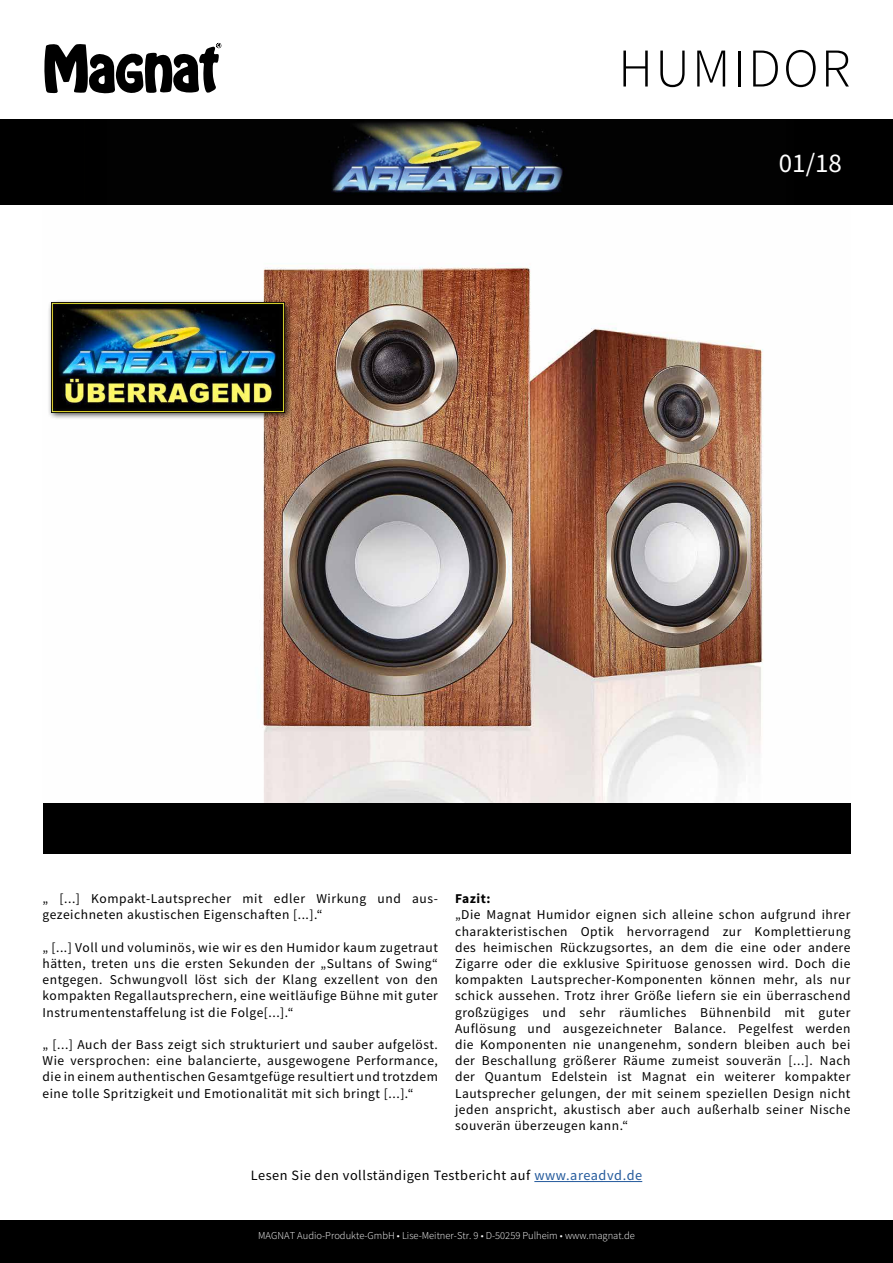
<style>
.page{position:relative;width:893px;height:1263px;background:#fff}
.page>*{position:absolute;margin:0;border:0;box-sizing:border-box;transform-origin:0 0}
.t1{font:300 54.6px "Source Sans Pro";letter-spacing:.04em;color:#000}
.t2{font:27px "Source Sans Pro";color:#fff}
.t3{font:14.25px "Source Sans Pro";letter-spacing:.04em;color:#000}
.t4{font:13.5px/16.2px "Source Sans Pro";letter-spacing:.04em;color:#000;text-align:justify}
.t5{font:700 13.5px "Source Sans Pro";letter-spacing:.04em;color:#000}
.t6{font:300 10.5px "Source Sans Pro";color:#fff}
.s1{color:#245a9c}
</style>
<div class="page">
<div style="left:43px;top:803px;width:807px;height:51px;background:#000"></div>
<img style="left:262px;top:266px;width:501px;height:537px">
<div style="left:0;top:119px;width:893px;height:86px;background:#000"></div>
<img style="left:331px;top:121px;width:232px;height:72px">
<svg style="left:44px;top:43px;width:177px;height:51px"></svg>
<div style="left:0;top:1220px;width:893px;height:43px;background:#000"></div>
<div style="left:47px;top:299px;width:246px;height:121px;background:#000;opacity:.75"></div>
<img style="left:51px;top:303px;width:233px;height:109px">
<hr style="left:534px;top:1181px;width:108px;height:1px;background:#245a9c">
<h1 class="t1" style="left:618px;top:35px;width:234px">HUMIDOR</h1>
<h2 class="t2" style="left:779px;top:146px;width:65px">01/18</h2>
<p class="t5" style="left:455px;top:889px;width:37px">Fazit:</p>
<p class="t4" style="left:455px;top:907px;width:397px">„Die Magnat Humidor eignen sich alleine schon aufgrund ihrer charakteristischen Optik hervorragend zur Komplettierung des heimischen Rückzugsortes, an dem die eine oder andere Zigarre oder die exklusive Spirituose genossen wird. Doch die kompakten Lautsprecher-Komponenten können mehr, als nur schick aussehen. Trotz ihrer Größe liefern sie ein überraschend großzügiges und sehr räumliches Bühnenbild mit guter Auflösung und ausgezeichneter Balance. Pegelfest werden die Komponenten nie unangenehm, sondern bleiben auch bei der Beschallung größerer Räume zumeist souverän [...]. Nach der Quantum Edelstein ist Magnat ein weiterer kompakter Lautsprecher gelungen, der mit seinem speziellen Design nicht jeden anspricht, akustisch aber auch außerhalb seiner Nische souverän überzeugen kann.“</p>
<p class="t3" style="left:251px;top:1166px;width:393px">Lesen Sie den vollständigen Testbericht auf <span class="s1">www.areadvd.de</span></p>
<p class="t4" style="left:43px;top:890px;width:397px">„ [...] Kompakt-Lautsprecher mit edler Wirkung und aus&shy;gezeichneten akustischen Eigenschaften [...].“</p>
<p class="t4" style="left:43px;top:939px;width:397px">„ [...] Voll und voluminös, wie wir es den Humidor kaum zugetraut hätten, treten uns die ersten Sekunden der „Sultans of Swing“ entgegen. Schwungvoll löst sich der Klang exzellent von den kompakten Regallautsprechern, eine weitläufige Bühne mit guter Instrumentenstaffelung ist die Folge[...].“</p>
<p class="t4" style="left:43px;top:1036px;width:397px">„ [...] Auch der Bass zeigt sich strukturiert und sauber aufgelöst.<br>Wie versprochen: eine balancierte, ausgewogene Performance, die in einem authentischen Gesamtgefüge resultiert und trotzdem eine tolle Spritzigkeit und Emotionalität mit sich bringt [...].“</p>
<p class="t6" style="left:258px;top:1229px;width:378px">MAGNAT Audio-Produkte-GmbH • Lise-Meitner-Str. 9 • D-50259 Pulheim • www.magnat.de</p>
</div>
